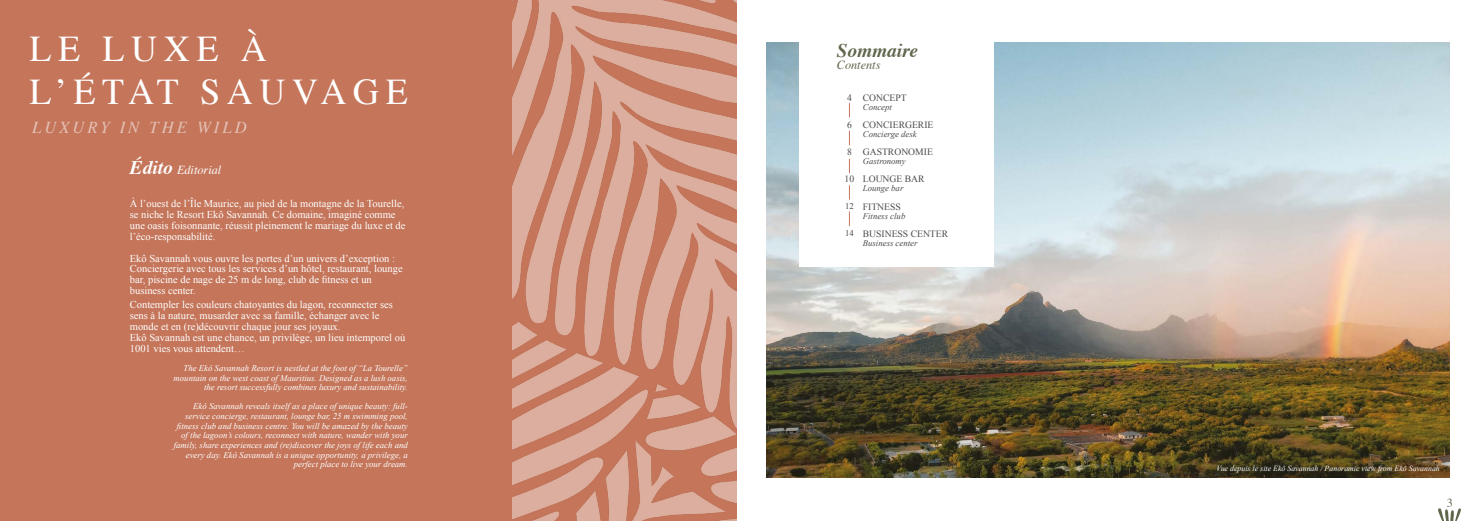
<style>
.page{position:relative;width:1474px;height:521px;background:#fff}
.page>*{position:absolute;margin:0;border:0;box-sizing:border-box;transform-origin:0 0}
.t1{font:36.23px/43.5px "Times";letter-spacing:.18em;color:#fff}
.t2{font:italic 700 19.25px "Times";color:#5f664b}
.t3{font:italic 16.62px "Times";letter-spacing:.18em;color:#fff}
.t4{font:italic 12.25px "Times";color:#fff}
.t5{font:italic 12.25px "Times";color:#5f664b}
.t6{font:12.25px "Times";color:#5f664b}
.t7{font:10.5px/10.9px "Times New Roman";color:#fff}
.t8{font:9.62px "Times New Roman";color:#4a4a49}
.t9{font:italic 8.75px/9.6px "Times New Roman";color:#fff;text-align:right}
.t10{font:italic 8.75px "Times New Roman";color:#4a4a49}
.t11{font:8.75px "Times New Roman";color:#4a4a49}
.t12{font:italic 7.88px "Times New Roman";color:#fff}
.s1{font-weight:700;font-size:19.25px}
</style>
<div class="page">
<div style="left:0;top:0;width:737px;height:521px;background:#c4755a"></div>
<img style="left:512px;top:0;width:225px;height:521px">
<img style="left:766px;top:42px;width:683px;height:436px">
<div style="left:799px;top:0;width:195px;height:266px;background:#fff"></div>
<svg style="left:849px;top:103px;width:1px;height:14px"></svg>
<svg style="left:849px;top:131px;width:1px;height:14px"></svg>
<svg style="left:849px;top:159px;width:1px;height:14px"></svg>
<svg style="left:849px;top:185px;width:1px;height:14px"></svg>
<svg style="left:849px;top:212px;width:1px;height:14px"></svg>
<svg style="left:1438px;top:508px;width:22px;height:13px"></svg>
<h1 class="t1" style="left:30px;top:24px;width:380px">LE LUXE À<br>L’ÉTAT SAUVAGE</h1>
<h3 class="t3" style="left:32px;top:113px;width:216px">LUXURY IN THE WILD</h3>
<p class="t4" style="left:130px;top:160px;width:93px"><span class="s1">Édito</span> Editorial</p>
<p class="t7" style="left:130px;top:198px;width:277px">À l’ouest de l’Île Maurice, au pied de la montagne de la Tourelle, se niche le Resort Ekô Savannah. Ce domaine, imaginé comme une oasis foisonnante, réussit pleinement le mariage du luxe et de l’éco-responsabilité.</p>
<p class="t7" style="left:130px;top:252px;width:274px">Ekô Savannah vous ouvre les portes d’un univers d’exception :<br>Conciergerie avec tous les services d’un hôtel, restaurant, lounge bar, piscine de nage de 25 m de long, club de fitness et un business center.</p>
<p class="t7" style="left:130px;top:299px;width:277px">Contempler les couleurs chatoyantes du lagon, reconnecter ses sens à la nature, musarder avec sa famille, échanger avec le monde et en (re)découvrir chaque jour ses joyaux.<br>Ekô Savannah est une chance, un privilège, un lieu intemporel où 1001 vies vous attendent…</p>
<p class="t9" style="left:174px;top:363px;width:236px">The Ekô Savannah Resort is nestled at the foot of “La Tourelle” mountain on the west coast of Mauritius. Designed as a lush oasis, the resort successfully combines luxury and sustainability.</p>
<p class="t9" style="left:174px;top:401px;width:235px">Ekô Savannah reveals itself as a place of unique beauty: full&shy;service concierge, restaurant, lounge bar, 25 m swimming pool, fitness club and business centre. You will be amazed by the beauty of the lagoon’s colours, reconnect with nature, wander with your family, share experiences and (re)discover the joys of life each and every day. Ekô Savannah is a unique opportunity, a privilege, a perfect place to live your dream.</p>
<h2 class="t2" style="left:836px;top:32px;width:83px">Sommaire</h2>
<p class="t5" style="left:836px;top:54px;width:45px">Contents</p>
<p class="t8" style="left:847px;top:91px;width:6px">4</p>
<p class="t8" style="left:847px;top:118px;width:6px">6</p>
<p class="t8" style="left:847px;top:145px;width:6px">8</p>
<p class="t8" style="left:844px;top:172px;width:11px">10</p>
<p class="t11" style="left:845px;top:200px;width:10px">12</p>
<p class="t11" style="left:845px;top:228px;width:10px">14</p>
<p class="t8" style="left:862px;top:92px;width:45px">CONCEPT</p>
<p class="t10" style="left:862px;top:101px;width:31px">Concept</p>
<p class="t8" style="left:862px;top:118px;width:72px">CONCIERGERIE</p>
<p class="t10" style="left:862px;top:128px;width:55px">Concierge desk</p>
<p class="t8" style="left:862px;top:145px;width:72px">GASTRONOMIE</p>
<p class="t10" style="left:862px;top:155px;width:44px">Gastronomy</p>
<p class="t8" style="left:862px;top:200px;width:39px">FITNESS</p>
<p class="t10" style="left:862px;top:210px;width:44px">Fitness club</p>
<p class="t8" style="left:862px;top:227px;width:87px">BUSINESS CENTER</p>
<p class="t10" style="left:862px;top:237px;width:56px">Business center</p>
<p class="t8" style="left:862px;top:172px;width:63px">LOUNGE BAR</p>
<p class="t10" style="left:862px;top:182px;width:42px">Lounge bar</p>
<p class="t12" style="left:1216px;top:463px;width:225px">Vue depuis le site Ekô Savannah / Panoramic view from Ekô Savannah</p>
<p class="t6" style="left:1446px;top:491px;width:8px">3</p>
</div>
